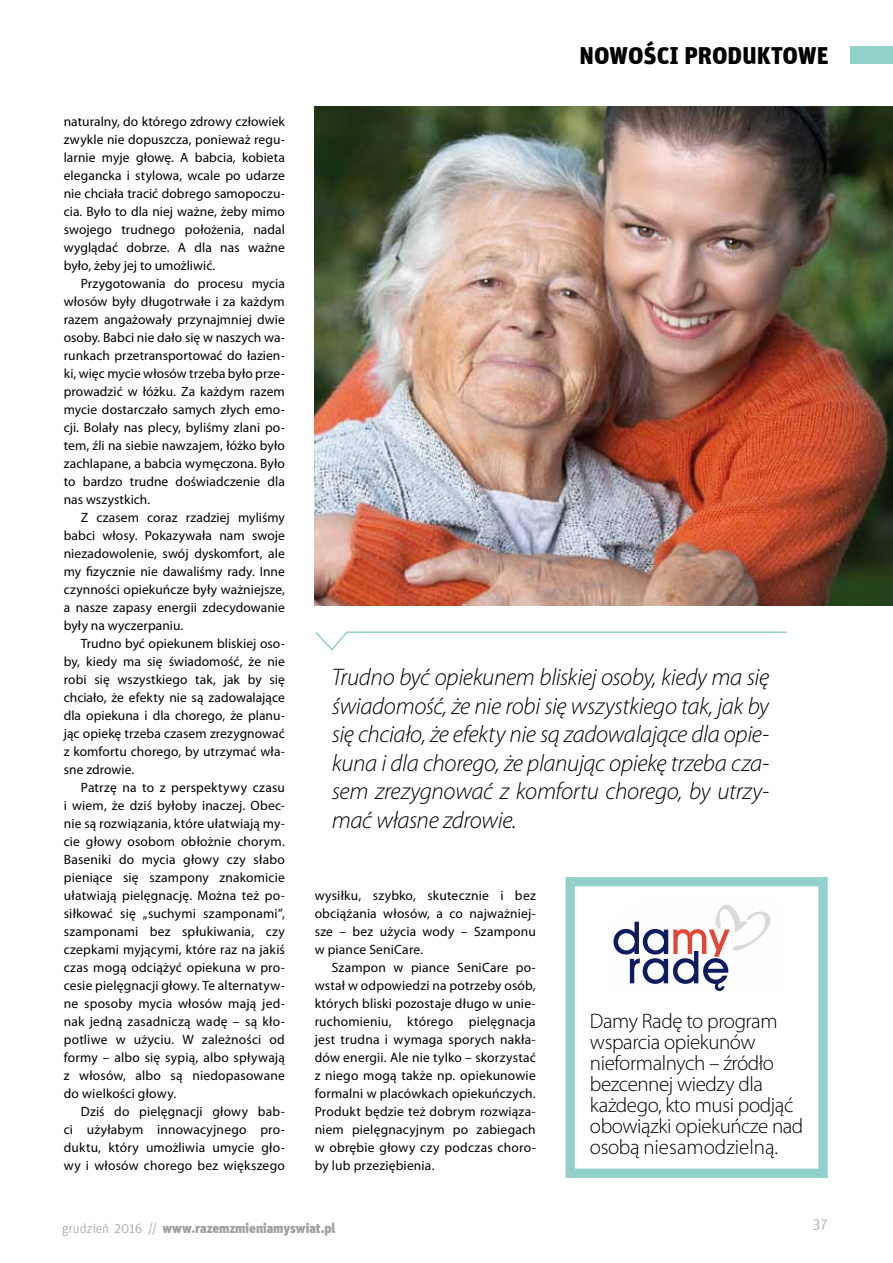
<style>
.page{position:relative;width:893px;height:1263px;background:#fff}
.page>*{position:absolute;margin:0;border:0;box-sizing:border-box;transform-origin:0 0}
.t1{font:italic 300 24px/28.5px "Myriad Pro";letter-spacing:-.015em;color:#000;text-align:justify}
.t2{font:900 24px "Unit";color:#000}
.t3{font:300 21px/21px "Myriad Pro";letter-spacing:-.02em;color:#000}
.t4{font:300 15px "Unit";color:#9c9e9f}
.t5{font:900 13.8px "Unit";letter-spacing:-.01em;color:#9c9e9f}
.t6{font:13.5px/18px "Myriad Pro";letter-spacing:.01em;color:#000;text-align:justify}
.s1{font-weight:300}
</style>
<div class="page">
<div style="left:566px;top:877px;width:262px;height:301px;border:9px solid #92d0ca"></div>
<svg style="left:613px;top:904px;width:158px;height:87px"></svg>
<div style="left:850px;top:46px;width:43px;height:18px;background:#92d0ca"></div>
<img style="left:315px;top:106px;width:578px;height:499px">
<svg style="left:315px;top:631px;width:472px;height:20px"></svg>
<p class="t6" style="left:64px;top:112px;width:223px">naturalny, do którego zdrowy człowiek zwykle nie dopuszcza, ponieważ regu&shy;larnie myje głowę. A babcia, kobieta elegancka i stylowa, wcale po udarze nie chciała tracić dobrego samopoczu&shy;cia. Było to dla niej ważne, żeby mimo swojego trudnego położenia, nadal wyglądać dobrze. A dla nas ważne było, żeby jej to umożliwić.</p>
<p class="t6" style="left:64px;top:274px;width:223px;text-indent:17px">Przygotowania do procesu mycia włosów były długotrwałe i za każdym razem angażowały przynajmniej dwie osoby. Babci nie dało się w naszych wa&shy;runkach przetransportować do łazien&shy;ki, więc mycie włosów trzeba było prze&shy;prowadzić w łóżku. Za każdym razem mycie dostarczało samych złych emo&shy;cji. Bolały nas plecy, byliśmy zlani po&shy;tem, źli na siebie nawzajem, łóżko było zachlapane, a babcia wymęczona. Było to bardzo trudne doświadczenie dla nas wszystkich.</p>
<p class="t6" style="left:64px;top:508px;width:223px;text-indent:17px">Z czasem coraz rzadziej myliśmy babci włosy. Pokazywała nam swoje niezadowolenie, swój dyskomfort, ale my fizycznie nie dawaliśmy rady. Inne czynności opiekuńcze były ważniejsze, a nasze zapasy energii zdecydowanie były na wyczerpaniu.</p>
<p class="t6" style="left:64px;top:634px;width:223px;text-indent:17px">Trudno być opiekunem bliskiej oso&shy;by, kiedy ma się świadomość, że nie robi się wszystkiego tak, jak by się chciało, że efekty nie są zadowalające dla opiekuna i dla chorego, że planu&shy;jąc opiekę trzeba czasem zrezygnować z komfortu chorego, by utrzymać wła&shy;sne zdrowie.</p>
<p class="t6" style="left:64px;top:778px;width:223px;text-indent:17px">Patrzę na to z perspektywy czasu i wiem, że dziś byłoby inaczej. Obec&shy;nie są rozwiązania, które ułatwiają my&shy;cie głowy osobom obłożnie chorym.<br>Baseniki do mycia głowy czy słabo pieniące się szampony znakomicie ułatwiają pielęgnację. Można też po&shy;siłkować się „suchymi szamponami”, szamponami bez spłukiwania, czy czepkami myjącymi, które raz na jakiś czas mogą odciążyć opiekuna w pro&shy;cesie pielęgnacji głowy. Te alternatyw&shy;ne sposoby mycia włosów mają jed&shy;nak jedną zasadniczą wadę – są kło&shy;potliwe w użyciu. W zależności od formy – albo się sypią, albo spływają z włosów, albo są niedopasowane do wielkości głowy.</p>
<p class="t6" style="left:64px;top:1102px;width:223px;text-indent:17px">Dziś do pielęgnacji głowy bab&shy;ci użyłabym innowacyjnego pro&shy;duktu, który umożliwia umycie gło&shy;wy i włosów chorego bez większego</p>
<h1 class="t2" style="left:580px;top:40px;width:250px">nowości produktowe</h1>
<p class="t1" style="left:332px;top:663px;width:439px">Trudno być opiekunem bliskiej osoby, kiedy ma się świadomość, że nie robi się wszystkiego tak, jak by się chciało, że efekty nie są zadowalające dla opie&shy;kuna i dla chorego, że planując opiekę trzeba cza&shy;sem zrezygnować z komfortu chorego, by utrzy&shy;mać własne zdrowie.</p>
<p class="t6" style="left:315px;top:886px;width:223px">wysiłku, szybko, skutecznie i bez obciążania włosów, a co najważniej&shy;sze – bez użycia wody – Szamponu w piance SeniCare.</p>
<p class="t6" style="left:315px;top:958px;width:223px;text-indent:17px">Szampon w piance SeniCare po&shy;wstał w odpowiedzi na potrzeby osób, których bliski pozostaje długo w unie&shy;ruchomieniu, którego pielęgnacja jest trudna i wymaga sporych nakła&shy;dów energii. Ale nie tylko – skorzystać z niego mogą także np. opiekunowie formalni w placówkach opiekuńczych.<br>Produkt będzie też dobrym rozwiąza&shy;niem pielęgnacyjnym po zabiegach w obrębie głowy czy podczas choro&shy;by lub przeziębienia.</p>
<h2 class="t3" style="left:590px;top:1010px;width:215px">Damy Radę to program wsparcia opiekunów nieformalnych – źródło bezcennej wiedzy dla każdego, kto musi podjąć obowiązki opiekuńcze nad osobą niesamodzielną.</h2>
<p class="t5" style="left:62px;top:1219px;width:275px"><span class="s1">grudzień 2016 //</span> www.razemzmieniamyswiat.pl</p>
<p class="t4" style="left:813px;top:1215px;width:16px">37</p>
</div>
